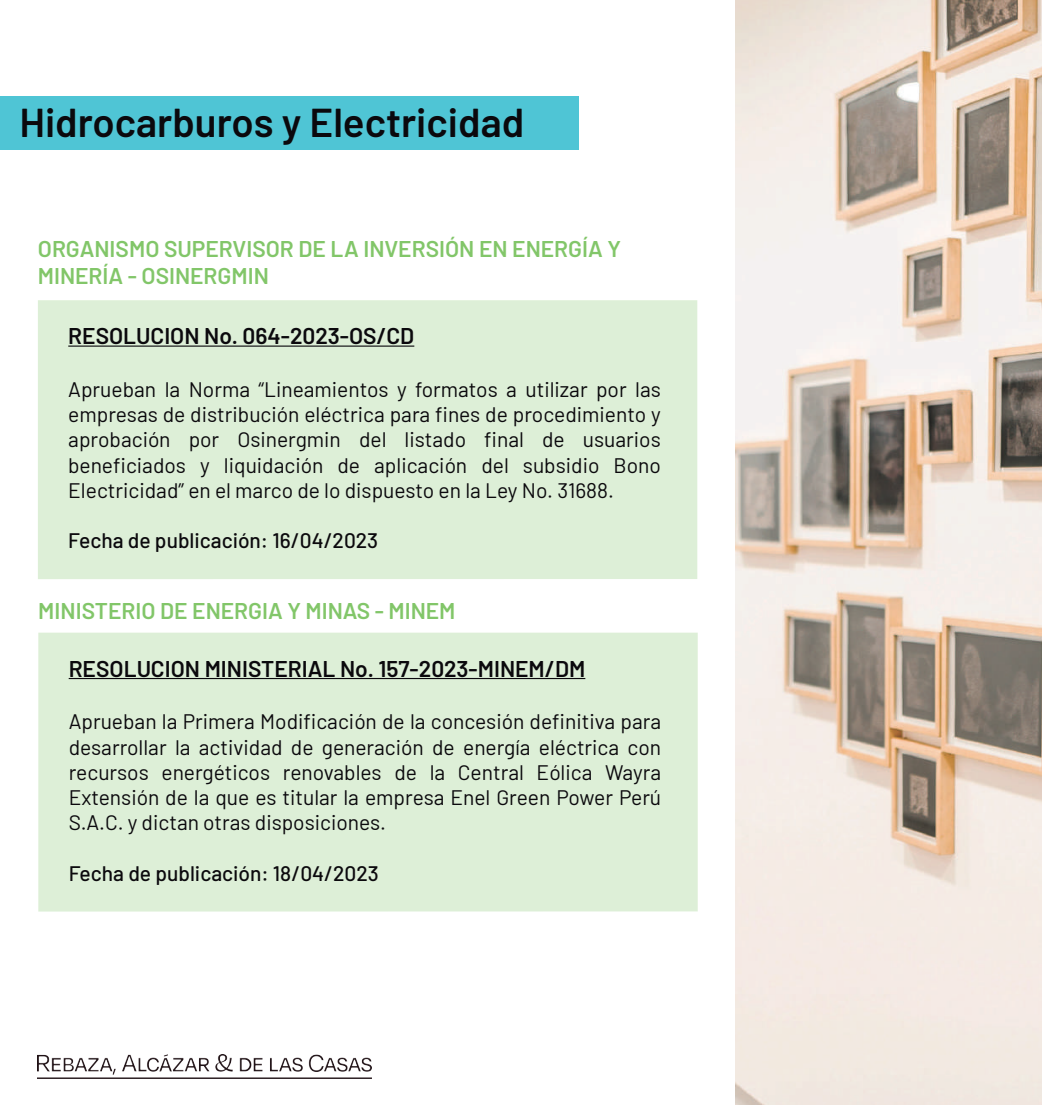
<style>
.page{position:relative;width:1042px;height:1105px;background:#fff}
.page>*{position:absolute;margin:0;border:0;box-sizing:border-box;transform-origin:0 0}
.t1{font:600 40.25px "Barlow";color:#0b090d}
.t2{font:600 22.75px/27.3px "Barlow";color:#82c669}
.t3{font:600 22.75px "Barlow";color:#0b090d}
.t4{font:21px/25.2px "Barlow";color:#0b090d;text-align:justify}
.t5{font:500 21px "Barlow";color:#0b090d}
</style>
<div class="page">
<img style="left:736px;top:0;width:306px;height:1105px">
<div style="left:0;top:96px;width:579px;height:53px;background:#4fc5d5"></div>
<img style="left:38px;top:1054px;width:333px;height:24px">
<div style="left:38px;top:300px;width:659px;height:279px;background:#ddefd7"></div>
<hr style="left:68px;top:346px;width:346px;height:1px;background:#0b090d">
<div style="left:38px;top:633px;width:660px;height:279px;background:#ddefd7"></div>
<hr style="left:69px;top:678px;width:516px;height:1px;background:#0b090d">
<h1 class="t1" style="left:19px;top:93px;width:506px">Hidrocarburos y Electricidad</h1>
<p class="t2" style="left:38px;top:233px;width:584px">ORGANISMO SUPERVISOR DE LA INVERSIÓN EN ENERGÍA Y<br>MINERÍA - OSINERGMIN</p>
<p class="t3" style="left:68px;top:319px;width:347px">RESOLUCION No. 064-2023-OS/CD</p>
<p class="t4" style="left:68px;top:375px;width:594px">Aprueban la Norma “Lineamientos y formatos a utilizar por las empresas de distribución eléctrica para fines de procedimiento y aprobación por Osinergmin del listado final de usuarios beneficiados y liquidación de aplicación del subsidio Bono Electricidad” en el marco de lo dispuesto en la Ley No. 31688.</p>
<p class="t5" style="left:68px;top:525px;width:311px">Fecha de publicación: 16/04/2023</p>
<p class="t2" style="left:38px;top:595px;width:419px">MINISTERIO DE ENERGIA Y MINAS - MINEM</p>
<p class="t3" style="left:69px;top:652px;width:518px">RESOLUCION MINISTERIAL No. 157-2023-MINEM/DM</p>
<p class="t4" style="left:69px;top:707px;width:594px">Aprueban la Primera Modificación de la concesión definitiva para desarrollar la actividad de generación de energía eléctrica con recursos energéticos renovables de la Central Eólica Wayra Extensión de la que es titular la empresa Enel Green Power Perú S.A.C. y dictan otras disposiciones.</p>
<p class="t5" style="left:69px;top:858px;width:311px">Fecha de publicación: 18/04/2023</p>
</div>
